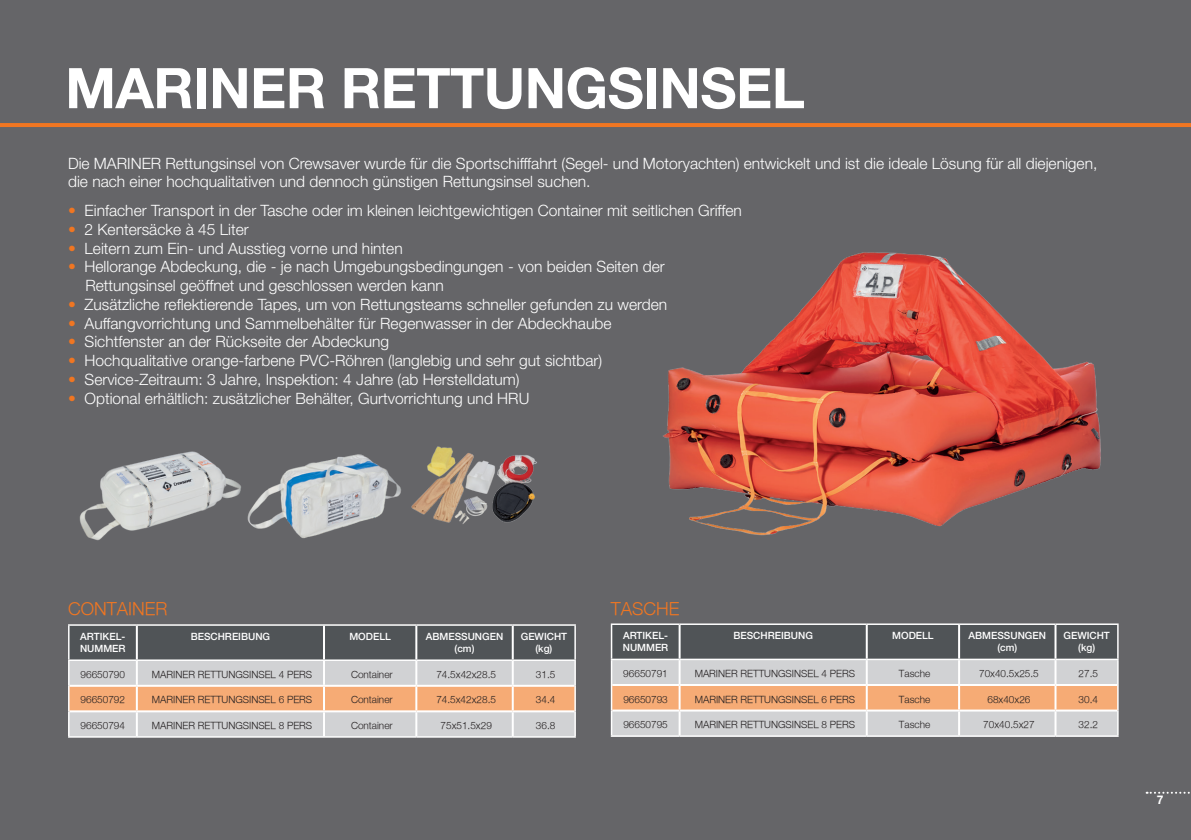
<style>
.page{position:relative;width:1191px;height:840px;background:#fff}
.page>*{position:absolute;margin:0;border:0;box-sizing:border-box;transform-origin:0 0}
.t1{font:700 56px "Helvetica Neue LT Std";letter-spacing:-.01em;color:#fff}
.t2{font:300 18px "Helvetica Neue";color:#f07622}
.t3{font:300 15.6px/18.8px "Helvetica Neue LT Std";color:#fff}
.t4{font:700 12px "Helvetica Neue LT Std";color:#fff}
.t5{font:300 10px "Helvetica Neue";color:#231f20}
.t6{font:500 10px/12px "Helvetica Neue LT Pro";color:#fff;text-align:center}
.s1{color:#f07622}
</style>
<div class="page">
<div style="left:0;top:0;width:1191px;height:839px;background:#656568"></div>
<svg style="left:1146px;top:791px;width:44px;height:2px"></svg>
<img style="left:663px;top:252px;width:438px;height:284px">
<svg style="left:70px;top:625px;width:504px;height:110px;background:#b1a298"></svg>
<hr style="left:136px;top:660px;width:2px;height:24px;background:#fff">
<hr style="left:323px;top:660px;width:2px;height:24px;background:#fff">
<hr style="left:415px;top:660px;width:2px;height:24px;background:#fff">
<hr style="left:512px;top:660px;width:2px;height:24px;background:#fff">
<hr style="left:70px;top:684px;width:67px;height:2px;background:#fff">
<hr style="left:137px;top:684px;width:187px;height:2px;background:#fff">
<hr style="left:136px;top:686px;width:2px;height:24px;background:#fff">
<hr style="left:324px;top:684px;width:92px;height:2px;background:#fff">
<hr style="left:323px;top:686px;width:2px;height:24px;background:#fff">
<hr style="left:416px;top:684px;width:97px;height:2px;background:#fff">
<hr style="left:415px;top:686px;width:2px;height:24px;background:#fff">
<hr style="left:513px;top:684px;width:61px;height:2px;background:#fff">
<hr style="left:512px;top:686px;width:2px;height:24px;background:#fff">
<hr style="left:70px;top:710px;width:67px;height:2px;background:#fff">
<hr style="left:137px;top:710px;width:187px;height:2px;background:#fff">
<hr style="left:136px;top:712px;width:2px;height:23px;background:#fff">
<hr style="left:324px;top:710px;width:92px;height:2px;background:#fff">
<hr style="left:323px;top:712px;width:2px;height:23px;background:#fff">
<hr style="left:416px;top:710px;width:97px;height:2px;background:#fff">
<hr style="left:415px;top:712px;width:2px;height:23px;background:#fff">
<hr style="left:513px;top:710px;width:61px;height:2px;background:#fff">
<hr style="left:512px;top:712px;width:2px;height:23px;background:#fff">
<hr style="left:136px;top:625px;width:2px;height:34px;background:#fff">
<hr style="left:323px;top:625px;width:2px;height:34px;background:#fff">
<hr style="left:415px;top:625px;width:2px;height:34px;background:#fff">
<hr style="left:512px;top:625px;width:2px;height:34px;background:#fff">
<hr style="left:68px;top:624px;width:69px;height:1px;background:#fff">
<hr style="left:68px;top:625px;width:2px;height:34px;background:#fff">
<hr style="left:137px;top:624px;width:187px;height:1px;background:#fff">
<hr style="left:324px;top:624px;width:92px;height:1px;background:#fff">
<hr style="left:416px;top:624px;width:97px;height:1px;background:#fff">
<hr style="left:513px;top:624px;width:63px;height:1px;background:#fff">
<hr style="left:574px;top:625px;width:2px;height:34px;background:#fff">
<hr style="left:68px;top:659px;width:69px;height:1px;background:#fff">
<hr style="left:137px;top:659px;width:187px;height:1px;background:#fff">
<hr style="left:324px;top:659px;width:92px;height:1px;background:#fff">
<hr style="left:416px;top:659px;width:97px;height:1px;background:#fff">
<hr style="left:513px;top:659px;width:63px;height:1px;background:#fff">
<hr style="left:68px;top:660px;width:2px;height:25px;background:#fff">
<hr style="left:574px;top:660px;width:2px;height:25px;background:#fff">
<hr style="left:68px;top:685px;width:2px;height:26px;background:#fff">
<hr style="left:574px;top:685px;width:2px;height:26px;background:#fff">
<hr style="left:68px;top:711px;width:2px;height:24px;background:#fff">
<hr style="left:574px;top:711px;width:2px;height:24px;background:#fff">
<hr style="left:68px;top:735px;width:69px;height:2px;background:#fff">
<hr style="left:137px;top:735px;width:187px;height:2px;background:#fff">
<hr style="left:324px;top:735px;width:92px;height:2px;background:#fff">
<hr style="left:416px;top:735px;width:97px;height:2px;background:#fff">
<hr style="left:513px;top:735px;width:63px;height:2px;background:#fff">
<hr style="left:611px;top:623px;width:68px;height:1px;background:#fff">
<hr style="left:679px;top:623px;width:187px;height:1px;background:#fff">
<hr style="left:866px;top:623px;width:93px;height:1px;background:#fff">
<hr style="left:959px;top:623px;width:96px;height:1px;background:#fff">
<hr style="left:1055px;top:623px;width:63px;height:1px;background:#fff">
<svg style="left:611px;top:624px;width:507px;height:111px;background:#b5a79e"></svg>
<hr style="left:611px;top:735px;width:68px;height:1px;background:#fff">
<hr style="left:679px;top:735px;width:187px;height:1px;background:#fff">
<hr style="left:866px;top:735px;width:93px;height:1px;background:#fff">
<hr style="left:959px;top:735px;width:96px;height:1px;background:#fff">
<hr style="left:1055px;top:735px;width:63px;height:1px;background:#fff">
<img style="left:79px;top:451px;width:162px;height:90px">
<img style="left:247px;top:454px;width:151px;height:85px">
<img style="left:398px;top:446px;width:139px;height:78px">
<hr style="left:0;top:123px;width:1191px;height:4px;background:#f07622">
<h1 class="t1" style="left:65px;top:53px;width:741px">MARINER RETTUNGSINSEL</h1>
<p class="t3" style="left:68px;top:153px;width:1030px">Die MARINER Rettungsinsel von Crewsaver wurde für die Sportschifffahrt (Segel- und Motoryachten) entwickelt und ist die ideale Lösung für all diejenigen, die nach einer hochqualitativen und dennoch günstigen Rettungsinsel suchen.</p>
<p class="t3" style="left:68px;top:201px;width:675px"><span class="s1">•</span> Einfacher Transport in der Tasche oder im kleinen leichtgewichtigen Container mit seitlichen Griffen</p>
<p class="t3" style="left:68px;top:219px;width:182px"><span class="s1">•</span> 2 Kentersäcke à 45 Liter</p>
<p class="t3" style="left:68px;top:238px;width:336px"><span class="s1">•</span> Leitern zum Ein- und Ausstieg vorne und hinten</p>
<p class="t3" style="left:85px;top:257px;width:581px;text-indent:-17px"><span class="s1">•</span> Hellorange Abdeckung, die - je nach Umgebungsbedingungen - von beiden Seiten der<br>Rettungsinsel geöffnet und geschlossen werden kann</p>
<p class="t3" style="left:68px;top:294px;width:601px"><span class="s1">•</span> Zusätzliche reflektierende Tapes, um von Rettungsteams schneller gefunden zu werden</p>
<p class="t3" style="left:68px;top:313px;width:545px"><span class="s1">•</span> Auffangvorrichtung und Sammelbehälter für Regenwasser in der Abdeckhaube</p>
<p class="t3" style="left:68px;top:332px;width:323px"><span class="s1">•</span> Sichtfenster an der Rückseite der Abdeckung</p>
<p class="t3" style="left:68px;top:350px;width:536px"><span class="s1">•</span> Hochqualitative orange-farbene PVC-Röhren (langlebig und sehr gut sichtbar)</p>
<p class="t3" style="left:68px;top:369px;width:453px"><span class="s1">•</span> Service-Zeitraum: 3 Jahre, Inspektion: 4 Jahre (ab Herstelldatum)</p>
<p class="t3" style="left:68px;top:388px;width:463px"><span class="s1">•</span> Optional erhältlich: zusätzlicher Behälter, Gurtvorrichtung und HRU</p>
<p class="t2" style="left:68px;top:597px;width:101px">CONTAINER</p>
<p class="t2" style="left:610px;top:597px;width:70px">TASCHE</p>
<p class="t6" style="left:80px;top:630px;width:47px;text-align:left">ARTIKEL-<br>NUMMER</p>
<p class="t6" style="left:191px;top:630px;width:81px">BESCHREIBUNG</p>
<p class="t6" style="left:349px;top:630px;width:43px">MODELL</p>
<p class="t6" style="left:426px;top:630px;width:79px">ABMESSUNGEN (cm)</p>
<p class="t6" style="left:521px;top:630px;width:48px">GEWICHT (kg)</p>
<p class="t5" style="left:81px;top:667px;width:46px">96650790</p>
<p class="t5" style="left:152px;top:667px;width:162px">MARINER RETTUNGSINSEL 4 PERS</p>
<p class="t5" style="left:351px;top:667px;width:43px">Container</p>
<p class="t5" style="left:436px;top:667px;width:61px">74.5x42x28.5</p>
<p class="t5" style="left:536px;top:667px;width:21px">31.5</p>
<p class="t5" style="left:81px;top:693px;width:46px">96650792</p>
<p class="t5" style="left:152px;top:693px;width:162px">MARINER RETTUNGSINSEL 6 PERS</p>
<p class="t5" style="left:351px;top:693px;width:43px">Container</p>
<p class="t5" style="left:436px;top:693px;width:61px">74.5x42x28.5</p>
<p class="t5" style="left:536px;top:693px;width:21px">34.4</p>
<p class="t5" style="left:81px;top:719px;width:46px">96650794</p>
<p class="t5" style="left:152px;top:719px;width:162px">MARINER RETTUNGSINSEL 8 PERS</p>
<p class="t5" style="left:351px;top:719px;width:43px">Container</p>
<p class="t5" style="left:440px;top:719px;width:53px">75x51.5x29</p>
<p class="t5" style="left:536px;top:719px;width:21px">36.8</p>
<p class="t6" style="left:623px;top:629px;width:47px;text-align:left">ARTIKEL-<br>NUMMER</p>
<p class="t6" style="left:733px;top:629px;width:81px">BESCHREIBUNG</p>
<p class="t6" style="left:892px;top:629px;width:43px">MODELL</p>
<p class="t6" style="left:968px;top:629px;width:79px">ABMESSUNGEN (cm)</p>
<p class="t6" style="left:1063px;top:629px;width:48px">GEWICHT (kg)</p>
<p class="t5" style="left:623px;top:667px;width:46px">96650791</p>
<p class="t5" style="left:694px;top:667px;width:162px">MARINER RETTUNGSINSEL 4 PERS</p>
<p class="t5" style="left:899px;top:667px;width:33px">Tasche</p>
<p class="t5" style="left:979px;top:667px;width:61px">70x40.5x25.5</p>
<p class="t5" style="left:1078px;top:667px;width:21px">27.5</p>
<p class="t5" style="left:623px;top:692px;width:46px">96650793</p>
<p class="t5" style="left:694px;top:692px;width:162px">MARINER RETTUNGSINSEL 6 PERS</p>
<p class="t5" style="left:899px;top:692px;width:33px">Tasche</p>
<p class="t5" style="left:987px;top:692px;width:44px">68x40x26</p>
<p class="t5" style="left:1078px;top:692px;width:21px">30.4</p>
<p class="t5" style="left:623px;top:718px;width:46px">96650795</p>
<p class="t5" style="left:694px;top:718px;width:162px">MARINER RETTUNGSINSEL 8 PERS</p>
<p class="t5" style="left:899px;top:718px;width:33px">Tasche</p>
<p class="t5" style="left:983px;top:718px;width:53px">70x40.5x27</p>
<p class="t5" style="left:1078px;top:718px;width:21px">32.2</p>
<p class="t4" style="left:1157px;top:791px;width:8px">7</p>
</div>
